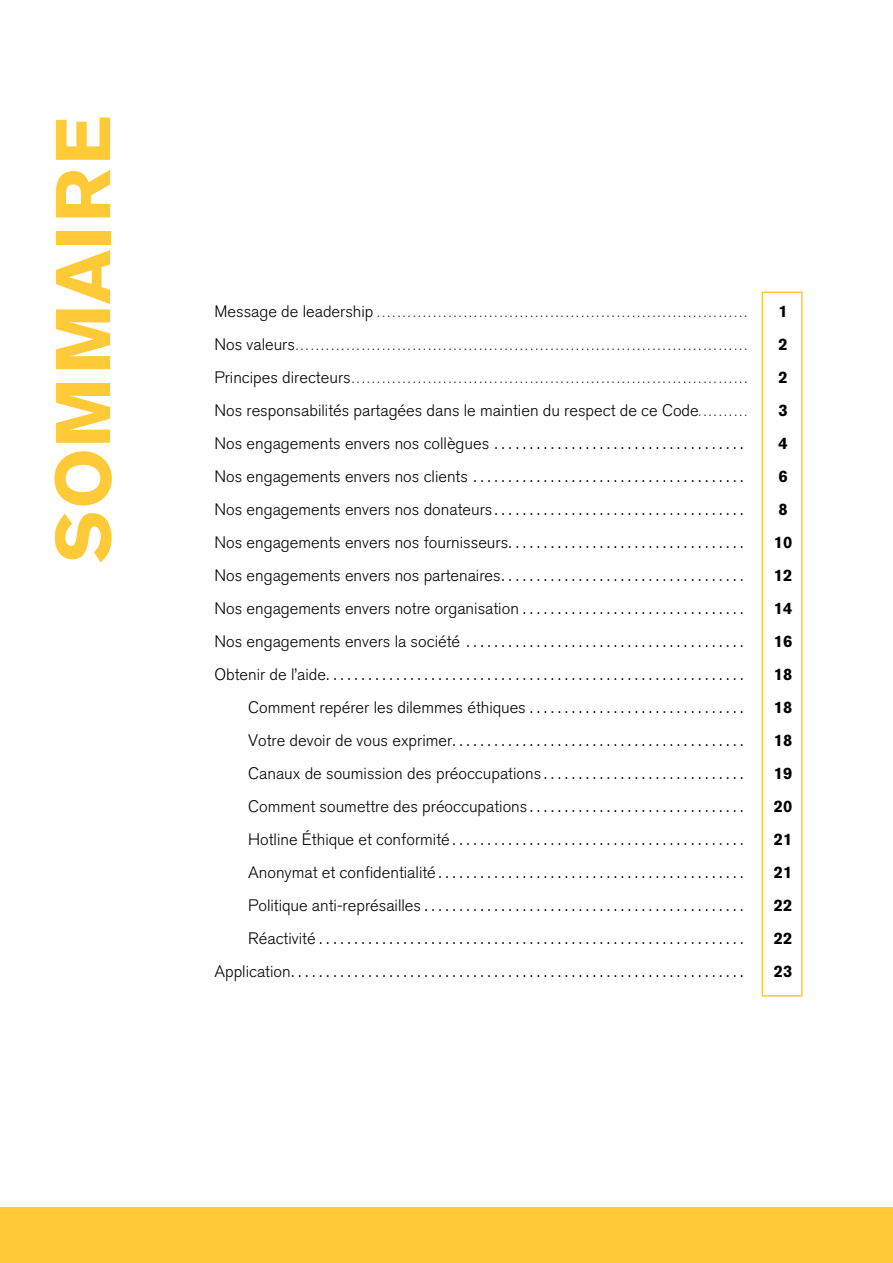
<style>
.page{position:relative;width:893px;height:1263px;background:#fff}
.page>*{position:absolute;margin:0;border:0;box-sizing:border-box;transform-origin:0 0}
.t1{font:700 76.65px "Akzidenz Grotesk BE";letter-spacing:.02em;color:#ffca38}
.t2{font:300 16.5px "Akzidenz Grotesk BE";color:#000}
.t3{font:700 16.5px "Akzidenz Grotesk BE";color:#000}
.t4{font:300 12px "Akzidenz Grotesk BE";color:#000}
.s1{font-size:16.5px}
.s2{font-size:12px}
</style>
<div class="page">
<div style="left:0;top:1207px;width:893px;height:56px;background:#ffca38"></div>
<div style="left:762px;top:291px;width:41px;height:705px;border:2px solid #ffca38"></div>
<h1 class="t1" style="left:39px;top:563px;width:449px;rotate:-90deg">SOMMAIRE</h1>
<p class="t4" style="left:214px;top:306px;width:534px"><span class="s1">Message de leadership</span> . . . . . . . . . . . . . . . . . . . . . . . . . . . . . . . . . . . . . . . . . . . . . . . . . . . . . . . . . . . . . . . . . . . . . . . . .</p>
<p class="t3" style="left:778px;top:302px;width:11px">1</p>
<p class="t4" style="left:214px;top:339px;width:534px"><span class="s1">Nos valeurs</span> . . . . . . . . . . . . . . . . . . . . . . . . . . . . . . . . . . . . . . . . . . . . . . . . . . . . . . . . . . . . . . . . . . . . . . . . . . . . . . . . . . . . . . . . .</p>
<p class="t3" style="left:778px;top:335px;width:11px">2</p>
<p class="t4" style="left:214px;top:372px;width:534px"><span class="s1">Principes directeurs</span> . . . . . . . . . . . . . . . . . . . . . . . . . . . . . . . . . . . . . . . . . . . . . . . . . . . . . . . . . . . . . . . . . . . . . . . . . . . . . .</p>
<p class="t3" style="left:778px;top:368px;width:11px">2</p>
<p class="t2" style="left:214px;top:401px;width:534px">Nos responsabilités partagées dans le maintien du respect de ce Code <span class="s2">. . . . . . . . . .</span></p>
<p class="t3" style="left:778px;top:401px;width:11px">3</p>
<p class="t2" style="left:214px;top:434px;width:530px">Nos engagements envers nos collègues . . . . . . . . . . . . . . . . . . . . . . . . . . . . . . . . . . . .</p>
<p class="t3" style="left:778px;top:434px;width:11px">4</p>
<p class="t2" style="left:214px;top:467px;width:530px">Nos engagements envers nos clients . . . . . . . . . . . . . . . . . . . . . . . . . . . . . . . . . . . . . . .</p>
<p class="t3" style="left:778px;top:467px;width:11px">6</p>
<p class="t2" style="left:214px;top:500px;width:530px">Nos engagements envers nos donateurs . . . . . . . . . . . . . . . . . . . . . . . . . . . . . . . . . . . .</p>
<p class="t3" style="left:778px;top:500px;width:11px">8</p>
<p class="t2" style="left:214px;top:533px;width:530px">Nos engagements envers nos fournisseurs . . . . . . . . . . . . . . . . . . . . . . . . . . . . . . . . . .</p>
<p class="t3" style="left:774px;top:533px;width:20px">10</p>
<p class="t2" style="left:214px;top:566px;width:530px">Nos engagements envers nos partenaires . . . . . . . . . . . . . . . . . . . . . . . . . . . . . . . . . . .</p>
<p class="t3" style="left:774px;top:566px;width:20px">12</p>
<p class="t2" style="left:214px;top:599px;width:530px">Nos engagements envers notre organisation . . . . . . . . . . . . . . . . . . . . . . . . . . . . . . . .</p>
<p class="t3" style="left:774px;top:599px;width:20px">14</p>
<p class="t2" style="left:214px;top:632px;width:530px">Nos engagements envers la société . . . . . . . . . . . . . . . . . . . . . . . . . . . . . . . . . . . . . . . .</p>
<p class="t3" style="left:774px;top:632px;width:20px">16</p>
<p class="t2" style="left:214px;top:665px;width:530px">Obtenir de l’aide . . . . . . . . . . . . . . . . . . . . . . . . . . . . . . . . . . . . . . . . . . . . . . . . . . . . . . . . . . . .</p>
<p class="t3" style="left:774px;top:665px;width:20px">18</p>
<p class="t2" style="left:248px;top:698px;width:496px">Comment repérer les dilemmes éthiques . . . . . . . . . . . . . . . . . . . . . . . . . . . . . . .</p>
<p class="t3" style="left:774px;top:698px;width:20px">18</p>
<p class="t2" style="left:248px;top:731px;width:496px">Votre devoir de vous exprimer . . . . . . . . . . . . . . . . . . . . . . . . . . . . . . . . . . . . . . . . . .</p>
<p class="t3" style="left:774px;top:731px;width:20px">18</p>
<p class="t2" style="left:248px;top:764px;width:496px">Canaux de soumission des préoccupations . . . . . . . . . . . . . . . . . . . . . . . . . . . . .</p>
<p class="t3" style="left:774px;top:764px;width:20px">19</p>
<p class="t2" style="left:248px;top:797px;width:496px">Comment soumettre des préoccupations . . . . . . . . . . . . . . . . . . . . . . . . . . . . . . .</p>
<p class="t3" style="left:774px;top:797px;width:20px">20</p>
<p class="t2" style="left:248px;top:830px;width:496px">Hotline Éthique et conformité . . . . . . . . . . . . . . . . . . . . . . . . . . . . . . . . . . . . . . . . . .</p>
<p class="t3" style="left:774px;top:830px;width:20px">21</p>
<p class="t2" style="left:248px;top:863px;width:496px">Anonymat et confidentialité . . . . . . . . . . . . . . . . . . . . . . . . . . . . . . . . . . . . . . . . . . . .</p>
<p class="t3" style="left:774px;top:863px;width:20px">21</p>
<p class="t2" style="left:248px;top:896px;width:496px">Politique anti-représailles . . . . . . . . . . . . . . . . . . . . . . . . . . . . . . . . . . . . . . . . . . . . . .</p>
<p class="t3" style="left:774px;top:896px;width:20px">22</p>
<p class="t2" style="left:248px;top:929px;width:496px">Réactivité . . . . . . . . . . . . . . . . . . . . . . . . . . . . . . . . . . . . . . . . . . . . . . . . . . . . . . . . . . . . .</p>
<p class="t3" style="left:774px;top:929px;width:20px">22</p>
<p class="t2" style="left:214px;top:962px;width:530px">Application . . . . . . . . . . . . . . . . . . . . . . . . . . . . . . . . . . . . . . . . . . . . . . . . . . . . . . . . . . . . . . . . .</p>
<p class="t3" style="left:774px;top:962px;width:20px">23</p>
</div>
